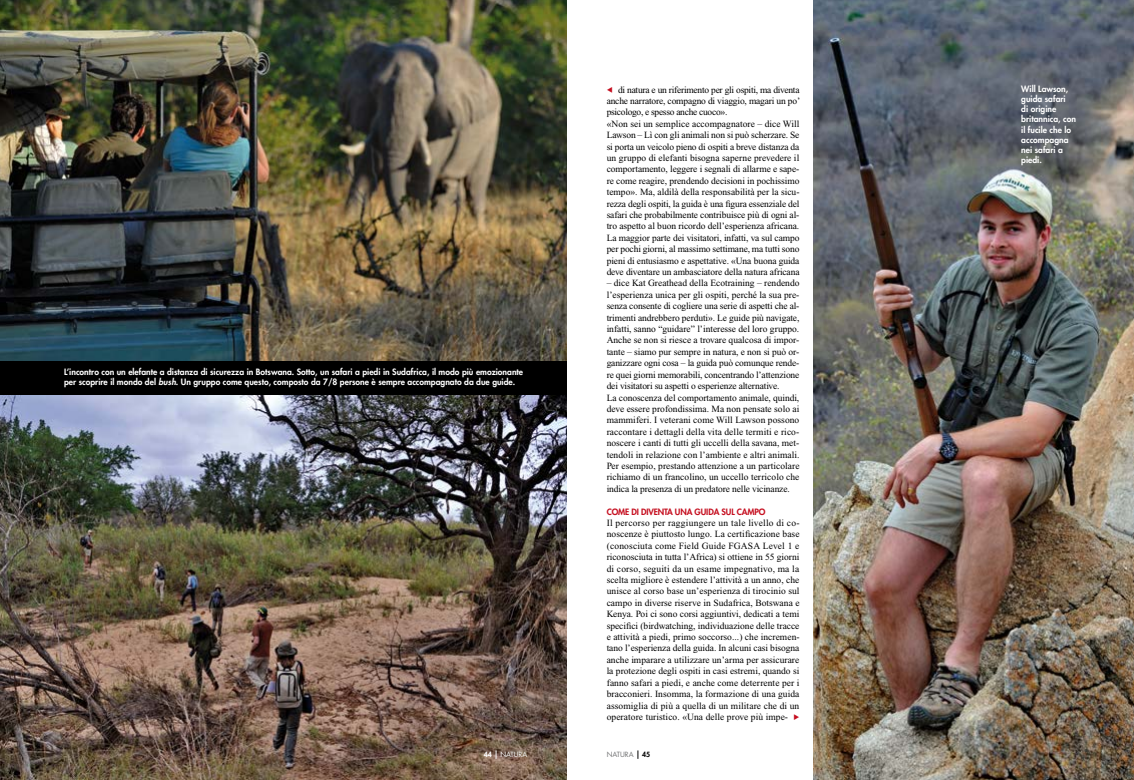
<style>
.page{position:relative;width:1134px;height:780px;background:#fff}
.page>*{position:absolute;margin:0;border:0;box-sizing:border-box;transform-origin:0 0}
.t1{font:9.5px/11.4px "Times New Roman";letter-spacing:-.01em;color:#000}
.t2{font:800 8.5px/10.2px "Futura";color:#fff}
.t3{font:800 8.5px "Futura";letter-spacing:-.015em;color:#c50e1f}
.t4{font:7px "Futura";color:#fff}
.t5{font:7px "Futura";color:#707172}
.s1{font-style:italic}
.s2{font-weight:800}
.s3{font-weight:800;color:#000}
</style>
<div class="page">
<img style="left:814px;top:0;width:320px;height:780px">
<div style="left:0;top:0;width:567px;height:394px;background:#000"></div>
<img style="left:0;top:0;width:567px;height:360px">
<img style="left:0;top:395px;width:567px;height:385px">
<p class="t2" style="left:64px;top:366px;width:461px">L’incontro con un elefante a distanza di sicurezza in Botswana. Sotto, un safari a piedi in Sudafrica, il modo più emozionante per scoprire il mondo del <span class="s1">bush</span>. Un gruppo come questo, composto da 7/8 persone è sempre accompagnato da due guide.</p>
<p class="t1" style="left:607px;top:84px;width:195px;text-indent:11px">di natura e un riferimento per gli ospiti, ma diventa anche narratore, compagno di viaggio, magari un po’ psicologo, e spesso anche cuoco».<br>«Non sei un semplice accompagnatore – dice Will Lawson – Lì con gli animali non si può scherzare. Se si porta un veicolo pieno di ospiti a breve distanza da un gruppo di elefanti bisogna saperne prevedere il comportamento, leggere i segnali di allarme e sape&shy;re come reagire, prendendo decisioni in pochissimo tempo». Ma, aldilà della responsabilità per la sicu&shy;rezza degli ospiti, la guida è una figura essenziale del safari che probabilmente contribuisce più di ogni al&shy;tro aspetto al buon ricordo dell’esperienza africana.<br>La maggior parte dei visitatori, infatti, va sul campo per pochi giorni, al massimo settimane, ma tutti sono pieni di entusiasmo e aspettative. «Una buona guida deve diventare un ambasciatore della natura africana</p>
<p class="t1" style="left:607px;top:277px;width:194px">– dice Kat Greathead della Ecotraining – rendendo l’esperienza unica per gli ospiti, perché la sua pre&shy;senza consente di cogliere una serie di aspetti che al&shy;trimenti andrebbero perduti». Le guide più navigate, infatti, sanno “guidare” l’interesse del loro gruppo.<br>Anche se non si riesce a trovare qualcosa di impor&shy;tante – siamo pur sempre in natura, e non si può or&shy;ganizzare ogni cosa – la guida può comunque rende&shy;re quei giorni memorabili, concentrando l’attenzione dei visitatori su aspetti o esperienze alternative.<br>La conoscenza del comportamento animale, quindi, deve essere profondissima. Ma non pensate solo ai mammiferi. I veterani come Will Lawson possono raccontare i dettagli della vita delle termiti e rico&shy;noscere i canti di tutti gli uccelli della savana, met&shy;tendoli in relazione con l’ambiente e altri animali.<br>Per esempio, prestando attenzione a un particolare richiamo di un francolino, un uccello terricolo che indica la presenza di un predatore nelle vicinanze.</p>
<p class="t3" style="left:607px;top:506px;width:160px">COME DI DIVENTA UNA GUIDA SUL CAMPO</p>
<p class="t1" style="left:607px;top:517px;width:194px;text-align:justify">Il percorso per raggiungere un tale livello di co&shy;noscenze è piuttosto lungo. La certificazione base (conosciuta come Field Guide FGASA Level 1 e riconosciuta in tutta l’Africa) si ottiene in 55 giorni di corso, seguiti da un esame impegnativo, ma la scelta migliore è estendere l’attività a un anno, che unisce al corso base un’esperienza di tirocinio sul campo in diverse riserve in Sudafrica, Botswana e Kenya. Poi ci sono corsi aggiuntivi, dedicati a temi specifici (birdwatching, individuazione delle tracce e attività a piedi, primo soccorso...) che incremen&shy;tano l’esperienza della guida. In alcuni casi bisogna anche imparare a utilizzare un’arma per assicurare la protezione degli ospiti in casi estremi, quando si fanno safari a piedi, e anche come deterrente per i bracconieri. Insomma, la formazione di una guida assomiglia di più a quella di un militare che di un operatore turistico. «Una delle prove più impe-</p>
<p class="t4" style="left:484px;top:750px;width:45px"><span class="s2">44</span> NATURA</p>
<p class="t5" style="left:607px;top:750px;width:45px">NATURA <span class="s3">45</span></p>
<p class="t2" style="left:1021px;top:84px;width:56px">Will Lawson, guida safari<br>di origine britannica, con il fucile che lo accompagna nei safari a piedi.</p>
</div>
